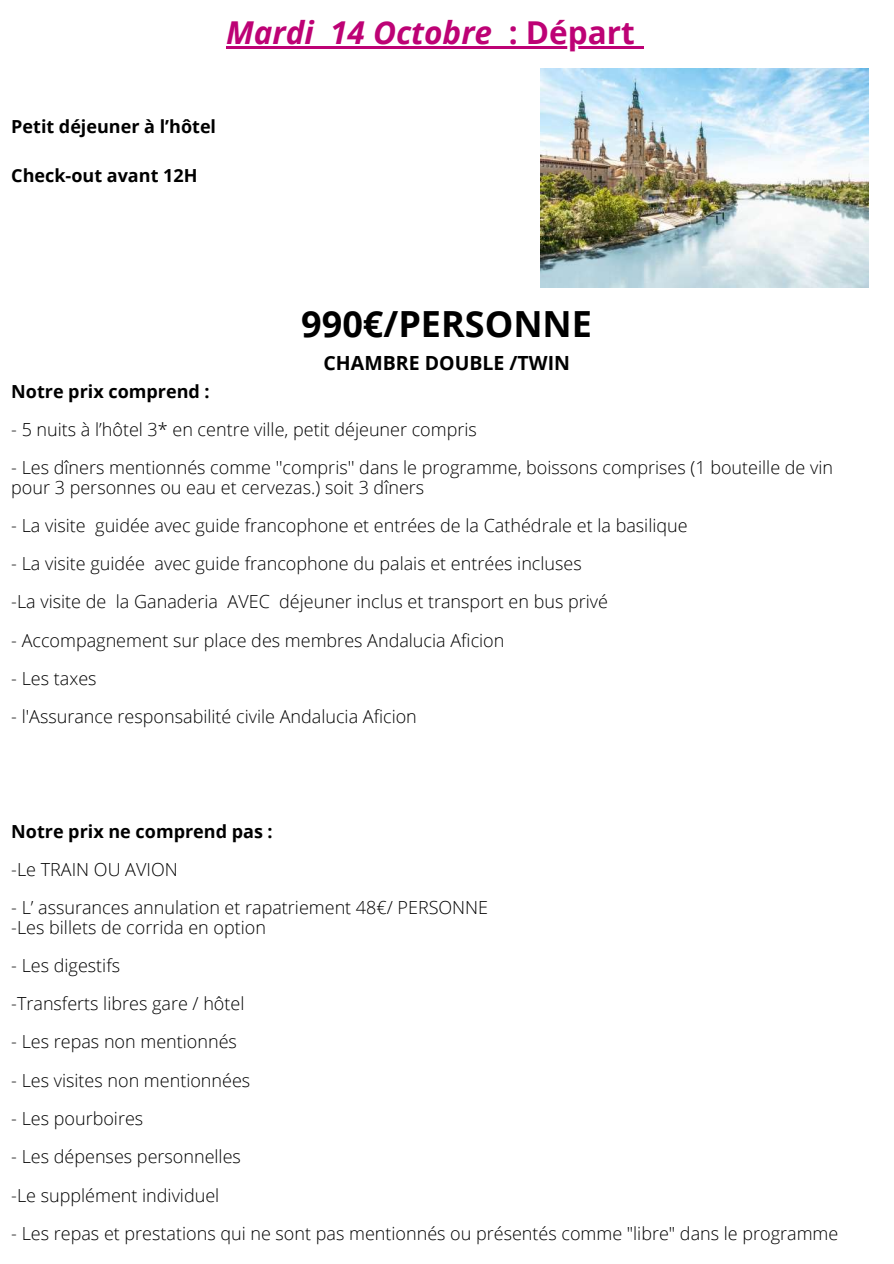
<style>
.page{position:relative;width:894px;height:1264px;background:#fff}
.page>*{position:absolute;margin:0;border:0;box-sizing:border-box;transform-origin:0 0}
.t1{font:700 36px "Open Sans";color:#000}
.t2{font:italic 700 31.5px "Open Sans";color:#bd0275}
.t3{font:700 19.5px "Open Sans";color:#000}
.t4{font:300 18px/38.2px "Open Sans";color:#000}
.t5{font:700 18px "Open Sans";color:#000}
.s1{font-style:normal}
</style>
<div class="page">
<img style="left:540px;top:69px;width:328px;height:218px">
<hr style="left:226px;top:47px;width:88px;height:2px;background:#bd0275">
<svg style="left:314px;top:47px;width:16px;height:2px"></svg>
<hr style="left:330px;top:47px;width:162px;height:2px;background:#bd0275">
<svg style="left:492px;top:47px;width:16px;height:2px"></svg>
<hr style="left:508px;top:47px;width:126px;height:2px;background:#bd0275">
<svg style="left:634px;top:47px;width:9px;height:2px"></svg>
<h2 class="t2" style="left:226px;top:11px;width:410px">Mardi 14 Octobre <span class="s1">: Départ</span></h2>
<p class="t5" style="left:11px;top:114px;width:206px">Petit déjeuner à l’hôtel</p>
<p class="t5" style="left:11px;top:163px;width:188px">Check-out avant 12H</p>
<h1 class="t1" style="left:301px;top:298px;width:292px">990€/PERSONNE</h1>
<p class="t3" style="left:323px;top:349px;width:248px">CHAMBRE DOUBLE /TWIN</p>
<p class="t5" style="left:11px;top:378px;width:200px">Notre prix comprend :</p>
<p class="t4" style="left:11px;top:410px;width:467px">- 5 nuits à l’hôtel 3* en centre ville, petit déjeuner compris</p>
<p class="t4" style="left:11px;top:458px;width:823px;line-height:19.2px">- Les dîners mentionnés comme ''compris'' dans le programme, boissons comprises (1 bouteille de vin pour 3 personnes ou eau et cervezas.) soit 3 dîners</p>
<p class="t4" style="left:11px;top:505px;width:677px">- La visite guidée avec guide francophone et entrées de la Cathédrale et la basilique</p>
<p class="t4" style="left:11px;top:544px;width:598px">- La visite guidée avec guide francophone du palais et entrées incluses -La visite de la Ganaderia AVEC déjeuner inclus et transport en bus privé</p>
<p class="t4" style="left:11px;top:620px;width:494px">- Accompagnement sur place des membres Andalucia Aficion</p>
<p class="t4" style="left:11px;top:658px;width:87px">- Les taxes</p>
<p class="t4" style="left:11px;top:697px;width:407px">- l'Assurance responsabilité civile Andalucia Aficion</p>
<p class="t5" style="left:11px;top:818px;width:263px">Notre prix ne comprend pas :</p>
<p class="t4" style="left:11px;top:850px;width:168px">-Le TRAIN OU AVION</p>
<p class="t4" style="left:11px;top:897px;width:478px;line-height:19.2px">- L’ assurances annulation et rapatriement 48€/ PERSONNE -Les billets de corrida en option</p>
<p class="t4" style="left:11px;top:945px;width:235px">- Les digestifs<br>-Transferts libres gare / hôtel</p>
<p class="t4" style="left:11px;top:1022px;width:227px">- Les repas non mentionnés</p>
<p class="t4" style="left:11px;top:1060px;width:240px">- Les visites non mentionnées</p>
<p class="t4" style="left:11px;top:1098px;width:133px">- Les pourboires</p>
<p class="t4" style="left:11px;top:1137px;width:231px">- Les dépenses personnelles -Le supplément individuel</p>
<p class="t4" style="left:11px;top:1213px;width:828px">- Les repas et prestations qui ne sont pas mentionnés ou présentés comme "libre" dans le programme</p>
</div>
